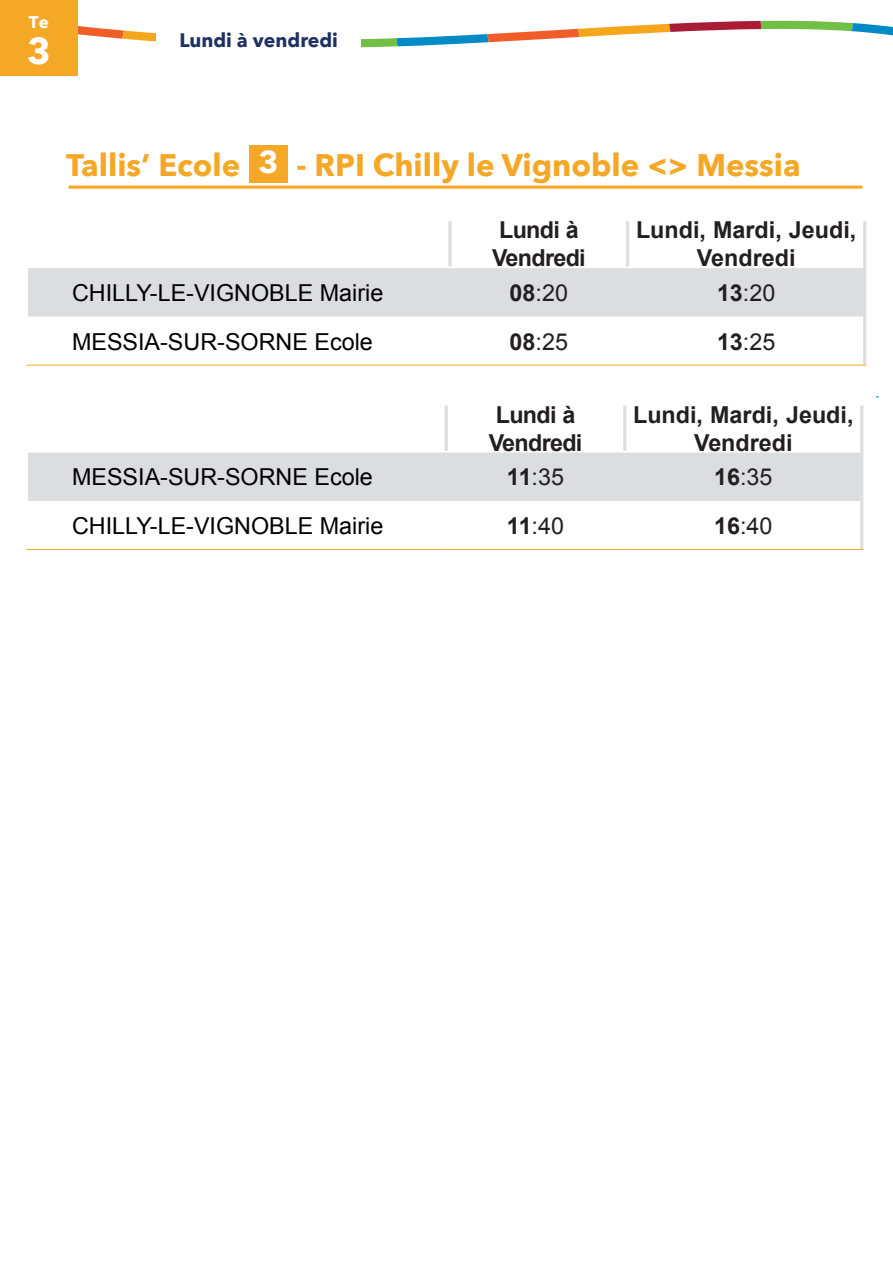
<style>
.page{position:relative;width:893px;height:1263px;background:#fff}
.page>*{position:absolute;margin:0;border:0;box-sizing:border-box;transform-origin:0 0}
.t1{font:700 36.75px "Avenir Next";color:#fff}
.t2{font:700 31.05px "Avenir Next";color:#f5a726}
.t3{font:23.4px "Arial";color:#000001}
.t4{font:700 23.4px/28px "Arial";color:#231f20;text-align:center}
.t5{font:23.4px "Arial";color:#231f20}
.t6{font:700 23.4px/28px "Arial";letter-spacing:-.03em;color:#231f20;text-align:center}
.t7{font:700 19.5px "Avenir Next";color:#1f3162}
.t8{font:700 16.95px "Avenir Next";color:#fff}
.s1{color:#fff}
.s2{font-weight:700}
</style>
<div class="page">
<svg style="left:78px;top:21px;width:815px;height:27px"></svg>
<div style="left:156px;top:15px;width:205px;height:44px;background:#fff"></div>
<div style="left:0;top:0;width:78px;height:76px;background:#f5a726"></div>
<hr style="left:69px;top:186px;width:793px;height:3px;background:#f5a726">
<svg style="left:28px;top:268px;width:835px;height:97px"></svg>
<svg style="left:448px;top:221px;width:4px;height:46px"></svg>
<hr style="left:626px;top:221px;width:3px;height:46px;background:#dcdddf">
<hr style="left:863px;top:221px;width:3px;height:47px;background:#dcdddf">
<hr style="left:863px;top:268px;width:3px;height:49px;background:#dcdddf">
<hr style="left:863px;top:317px;width:3px;height:48px;background:#dcdddf">
<hr style="left:26px;top:365px;width:44px;height:1px;background:#f5a726">
<hr style="left:70px;top:365px;width:380px;height:1px;background:#f5a726">
<hr style="left:450px;top:365px;width:178px;height:1px;background:#f5a726">
<hr style="left:628px;top:365px;width:238px;height:1px;background:#f5a726">
<svg style="left:28px;top:405px;width:834px;height:96px"></svg>
<hr style="left:445px;top:406px;width:3px;height:45px;background:#dcdddf">
<hr style="left:623px;top:406px;width:3px;height:45px;background:#dcdddf">
<hr style="left:860px;top:406px;width:3px;height:46px;background:#dcdddf">
<hr style="left:860px;top:452px;width:3px;height:49px;background:#dcdddf">
<hr style="left:860px;top:501px;width:3px;height:48px;background:#dcdddf">
<hr style="left:26px;top:549px;width:44px;height:1px;background:#f5a726">
<hr style="left:70px;top:549px;width:376px;height:1px;background:#f5a726">
<hr style="left:446px;top:549px;width:179px;height:1px;background:#f5a726">
<hr style="left:625px;top:549px;width:238px;height:1px;background:#f5a726">
<div style="left:249px;top:145px;width:39px;height:37px;background:#f5a726"></div>
<p class="t8" style="left:29px;top:8px;width:22px">Te</p>
<h1 class="t1" style="left:27px;top:20px;width:25px">3</h1>
<p class="t7" style="left:179px;top:23px;width:160px">Lundi à vendredi</p>
<h2 class="t2" style="left:66px;top:138px;width:736px">Tallis’ Ecole <span class="s1">3</span> - RPI Chilly le Vignoble &lt;&gt; Messia</h2>
<p class="t6" style="left:492px;top:217px;width:95px">Lundi à<br>Vendredi</p>
<p class="t4" style="left:636px;top:217px;width:222px">Lundi, Mardi, Jeudi,<br>Vendredi</p>
<p class="t3" style="left:72px;top:277px;width:313px">CHILLY-LE-VIGNOBLE Mairie</p>
<p class="t5" style="left:510px;top:277px;width:60px"><span class="s2">08</span>:20</p>
<p class="t5" style="left:717px;top:277px;width:60px"><span class="s2">13</span>:20</p>
<p class="t3" style="left:72px;top:326px;width:302px">MESSIA-SUR-SORNE Ecole</p>
<p class="t5" style="left:510px;top:326px;width:60px"><span class="s2">08</span>:25</p>
<p class="t5" style="left:717px;top:326px;width:60px"><span class="s2">13</span>:25</p>
<p class="t6" style="left:489px;top:401px;width:95px">Lundi à<br>Vendredi</p>
<p class="t4" style="left:633px;top:401px;width:222px">Lundi, Mardi, Jeudi,<br>Vendredi</p>
<p class="t3" style="left:72px;top:462px;width:302px">MESSIA-SUR-SORNE Ecole</p>
<p class="t5" style="left:507px;top:462px;width:59px"><span class="s2">11</span>:35</p>
<p class="t5" style="left:714px;top:462px;width:60px"><span class="s2">16</span>:35</p>
<p class="t3" style="left:72px;top:511px;width:313px">CHILLY-LE-VIGNOBLE Mairie</p>
<p class="t5" style="left:507px;top:511px;width:59px"><span class="s2">11</span>:40</p>
<p class="t5" style="left:714px;top:511px;width:60px"><span class="s2">16</span>:40</p>
</div>
